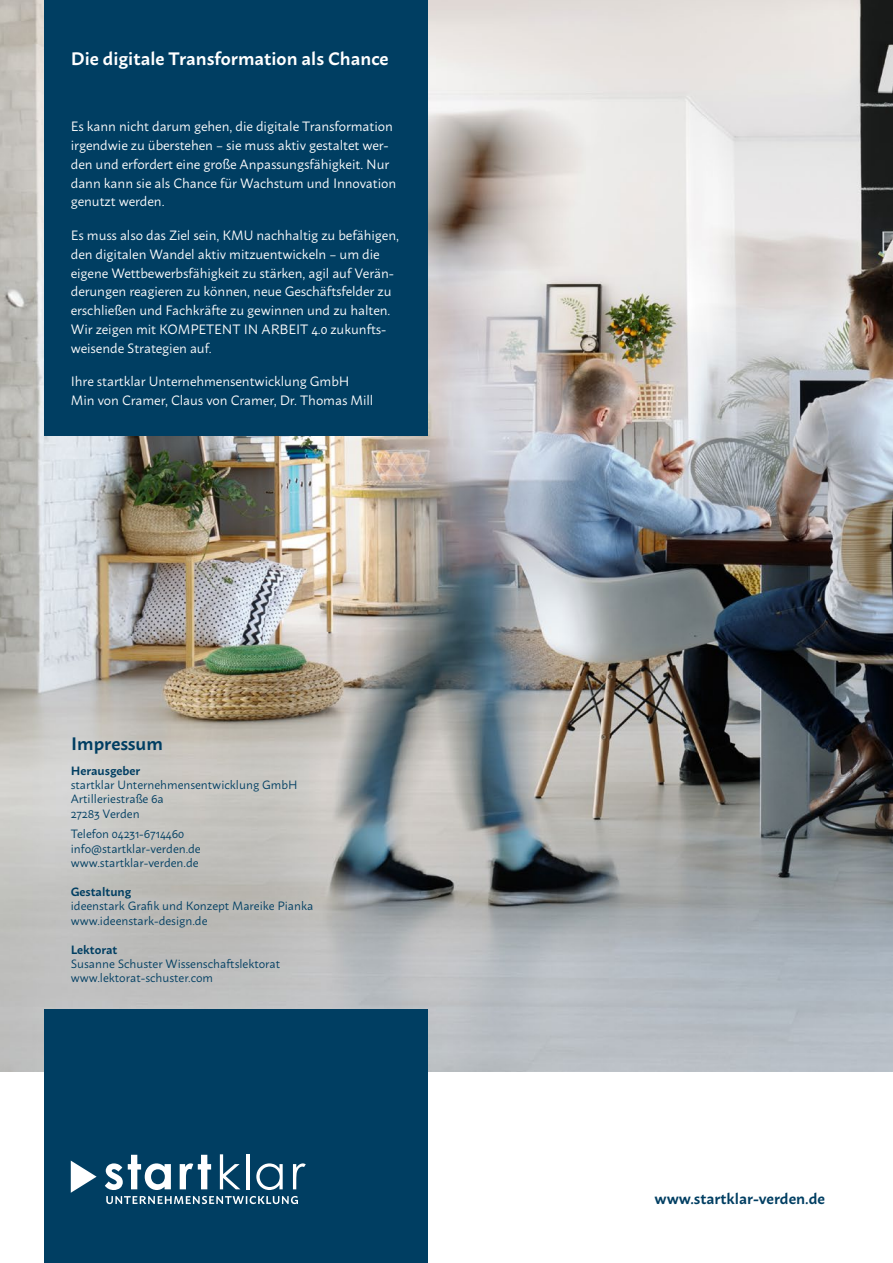
<style>
.page{position:relative;width:893px;height:1263px;background:#fff}
.page>*{position:absolute;margin:0;border:0;box-sizing:border-box;transform-origin:0 0}
.t1{font:600 18px "Macho";color:#fff}
.t2{font:600 18px "Macho";color:#003e62}
.Fließtext_10_5_14pt{font:600 15px "Macho";color:#003e62}
.t3{font:13.5px/18.8px "Macho";letter-spacing:-.005em;color:#fff}
.t4{font:12px/14.4px "Macho";color:#003e62}
.t5{font:600 12px "Macho";color:#003e62}
</style>
<div class="page">
<img style="left:0;top:0;width:893px;height:1072px">
<div style="left:44px;top:1010px;width:383px;height:253px;background:#003e62"></div>
<svg style="left:71px;top:1160px;width:26px;height:33px"></svg>
<svg style="left:105px;top:1155px;width:66px;height:35px"></svg>
<svg style="left:180px;top:1155px;width:31px;height:34px"></svg>
<svg style="left:220px;top:1154px;width:20px;height:35px"></svg>
<hr style="left:246px;top:1154px;width:3px;height:35px;background:#fff">
<svg style="left:256px;top:1163px;width:27px;height:27px"></svg>
<svg style="left:293px;top:1163px;width:13px;height:26px"></svg>
<svg style="left:106px;top:1196px;width:192px;height:8px"></svg>
<div style="left:44px;top:0;width:383px;height:436px;background:#003e62"></div>
<p class="t1" style="left:71px;top:42px;width:319px">Die digitale Transformation als Chance</p>
<p class="t3" style="left:71px;top:116px;width:327px">Es kann nicht darum gehen, die digitale Transformation irgendwie zu überstehen – sie muss aktiv gestaltet wer&shy;den und erfordert eine große Anpassungsfähigkeit. Nur dann kann sie als Chance für Wachstum und Innovation genutzt werden.</p>
<p class="t3" style="left:71px;top:224px;width:330px">Es muss also das Ziel sein, KMU nachhaltig zu befähigen, den digitalen Wandel aktiv mitzuentwickeln – um die eigene Wettbewerbsfähigkeit zu stärken, agil auf Verän&shy;derungen reagieren zu können, neue Geschäftsfelder zu erschließen und Fachkräfte zu gewinnen und zu halten.<br>Wir zeigen mit KOMPETENT IN ARBEIT 4.0 zukunfts&shy;weisende Strategien auf.</p>
<p class="t3" style="left:71px;top:371px;width:304px">Ihre startklar Unternehmensentwicklung GmbH<br>Min von Cramer, Claus von Cramer, Dr. Thomas Mill</p>
<p class="t2" style="left:71px;top:727px;width:93px">Impressum</p>
<p class="t5" style="left:71px;top:760px;width:71px">Herausgeber</p>
<p class="t4" style="left:71px;top:776px;width:228px">startklar Unternehmensentwicklung GmbH</p>
<p class="t4" style="left:71px;top:791px;width:95px">Artilleriestraße 6a</p>
<p class="t4" style="left:71px;top:805px;width:70px">27283 Verden</p>
<p class="t4" style="left:71px;top:826px;width:131px">Telefon 04231-6714460 info@startklar-verden.de</p>
<p class="t4" style="left:71px;top:854px;width:129px">www.startklar-verden.de</p>
<p class="t5" style="left:71px;top:881px;width:62px">Gestaltung</p>
<p class="t4" style="left:71px;top:898px;width:244px">ideenstark Grafik und Konzept Mareike Pianka</p>
<p class="t4" style="left:71px;top:912px;width:138px">www.ideenstark-design.de</p>
<p class="t5" style="left:71px;top:938px;width:48px">Lektorat</p>
<p class="t4" style="left:71px;top:955px;width:211px">Susanne Schuster Wissenschaftslektorat</p>
<p class="t4" style="left:71px;top:970px;width:144px">www.lektorat-schuster.com</p>
<p class="Fließtext_10_5_14pt" style="left:654px;top:1185px;width:172px">www.startklar-verden.de</p>
</div>
